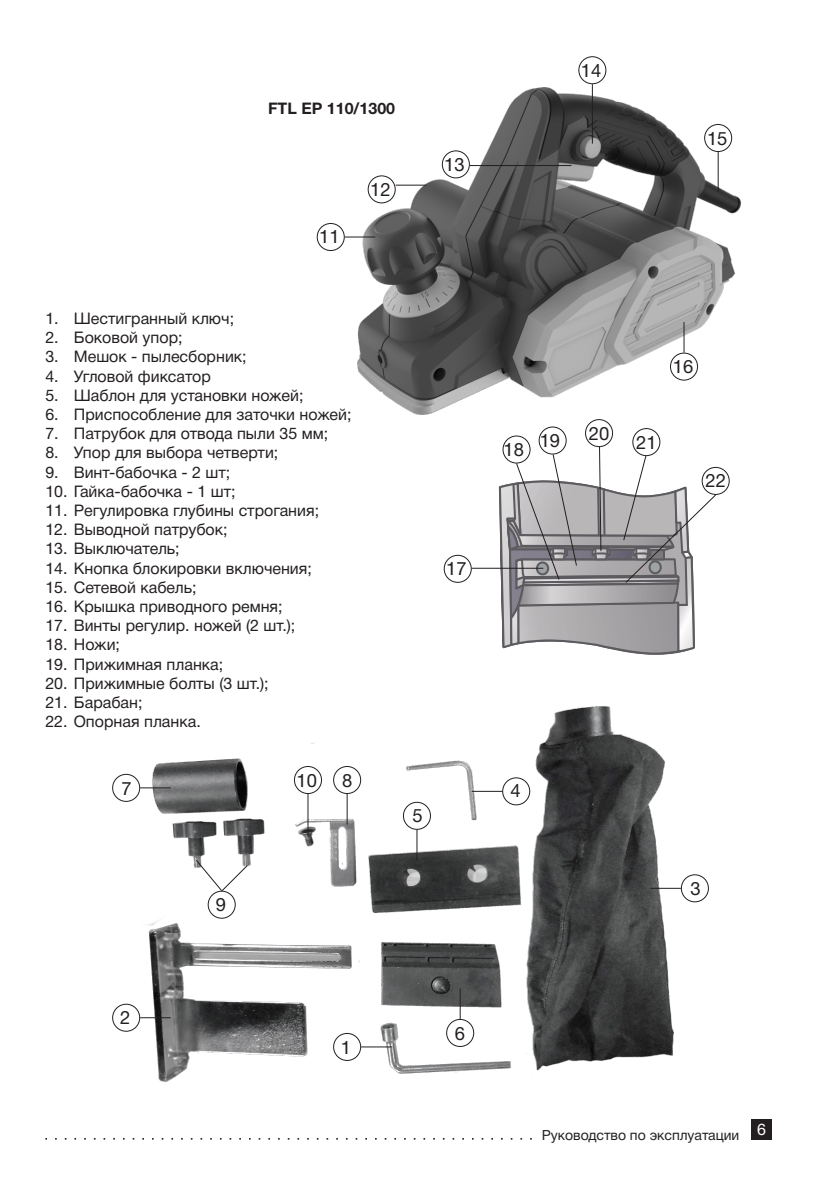
<style>
.page{position:relative;width:840px;height:1191px;background:#fff}
.page>*{position:absolute;margin:0;border:0;box-sizing:border-box;transform-origin:0 0}
.t1{font:18.4px "Helvetica Neue Cyr";color:#231f20}
.t2{font:16px "Helvetica Neue Cyr";color:#231f20}
.t3{font:700 16px "Helvetica Neue Cyr";color:#231f20}
.t4{font:14px "Helvetica Neue Cyr";color:#231f20}
</style>
<div class="page">
<svg style="left:45px;top:1138px;width:486px;height:1px"></svg>
<div style="left:750px;top:1119px;width:21px;height:20px;background:#231f20"></div>
<img style="left:136px;top:706px;width:558px;height:376px">
<img style="left:357px;top:88px;width:382px;height:326px">
<hr style="left:471px;top:568px;width:72px;height:1px;background:#231f20">
<svg style="left:497px;top:445px;width:219px;height:210px"></svg>
<div style="left:316px;top:223px;width:28px;height:28px;border:1px solid #231f20;border-radius:50%"></div>
<div style="left:680px;top:874px;width:28px;height:28px;border:1px solid #231f20;border-radius:50%"></div>
<div style="left:502px;top:777px;width:28px;height:28px;border:1px solid #231f20;border-radius:50%"></div>
<div style="left:403px;top:802px;width:27px;height:27px;border:1px solid #231f20;border-radius:50%"></div>
<div style="left:333px;top:766px;width:28px;height:28px;border:1px solid #231f20;border-radius:50%"></div>
<div style="left:294px;top:766px;width:28px;height:28px;border:1px solid #231f20;border-radius:50%"></div>
<div style="left:446px;top:1019px;width:28px;height:28px;border:1px solid #231f20;border-radius:50%"></div>
<div style="left:669px;top:353px;width:28px;height:27px;border:1px solid #231f20;border-radius:50%"></div>
<div style="left:207px;top:890px;width:28px;height:28px;border:1px solid #231f20;border-radius:50%"></div>
<div style="left:333px;top:1033px;width:28px;height:28px;border:1px solid #231f20;border-radius:50%"></div>
<div style="left:112px;top:1003px;width:28px;height:28px;border:1px solid #231f20;border-radius:50%"></div>
<div style="left:112px;top:774px;width:28px;height:28px;border:1px solid #231f20;border-radius:50%"></div>
<div style="left:367px;top:175px;width:28px;height:28px;border:1px solid #231f20;border-radius:50%"></div>
<div style="left:441px;top:150px;width:28px;height:28px;border:1px solid #231f20;border-radius:50%"></div>
<div style="left:578px;top:56px;width:28px;height:28px;border:1px solid #231f20;border-radius:50%"></div>
<div style="left:703px;top:124px;width:28px;height:28px;border:1px solid #231f20;border-radius:50%"></div>
<div style="left:443px;top:555px;width:28px;height:28px;border:1px solid #231f20;border-radius:50%"></div>
<div style="left:502px;top:435px;width:28px;height:28px;border:1px solid #231f20;border-radius:50%"></div>
<div style="left:538px;top:426px;width:28px;height:28px;border:1px solid #231f20;border-radius:50%"></div>
<div style="left:584px;top:419px;width:28px;height:28px;border:1px solid #231f20;border-radius:50%"></div>
<div style="left:632px;top:428px;width:28px;height:28px;border:1px solid #231f20;border-radius:50%"></div>
<div style="left:701px;top:467px;width:28px;height:28px;border:1px solid #231f20;border-radius:50%"></div>
<hr style="left:469px;top:165px;width:102px;height:1px;background:#231f20">
<hr style="left:591px;top:84px;width:1px;height:60px;background:#231f20">
<hr style="left:717px;top:152px;width:1px;height:40px;background:#231f20">
<hr style="left:344px;top:236px;width:31px;height:1px;background:#231f20">
<hr style="left:650px;top:888px;width:30px;height:1px;background:#231f20">
<hr style="left:471px;top:791px;width:31px;height:1px;background:#231f20">
<hr style="left:416px;top:829px;width:1px;height:31px;background:#231f20">
<hr style="left:346px;top:794px;width:1px;height:30px;background:#231f20">
<hr style="left:307px;top:794px;width:1px;height:41px;background:#231f20">
<hr style="left:459px;top:988px;width:1px;height:31px;background:#231f20">
<hr style="left:683px;top:322px;width:1px;height:30px;background:#231f20">
<hr style="left:361px;top:1046px;width:30px;height:1px;background:#231f20">
<hr style="left:140px;top:1017px;width:30px;height:1px;background:#231f20">
<hr style="left:140px;top:787px;width:30px;height:1px;background:#231f20">
<hr style="left:395px;top:185px;width:31px;height:1px;background:#231f20">
<svg style="left:195px;top:859px;width:54px;height:33px"></svg>
<div style="left:270px;top:851px;width:59px;height:67px;background:#fff"></div>
<p class="t3" style="left:268px;top:100px;width:128px">FTL EP 110/1300</p>
<p class="t1" style="left:319px;top:226px;width:22px">11</p>
<p class="t1" style="left:370px;top:179px;width:22px">12</p>
<p class="t1" style="left:444px;top:155px;width:22px">13</p>
<p class="t2" style="left:45px;top:309px;width:190px">1. Шестигранный ключ;</p>
<p class="t2" style="left:45px;top:329px;width:139px">2. Боковой упор;</p>
<p class="t2" style="left:45px;top:348px;width:203px">3. Мешок - пылесборник;</p>
<p class="t2" style="left:45px;top:367px;width:167px">4. Угловой фиксатор</p>
<p class="t2" style="left:45px;top:386px;width:259px">5. Шаблон для установки ножей;</p>
<p class="t2" style="left:45px;top:405px;width:307px">6. Приспособление для заточки ножей;</p>
<p class="t2" style="left:45px;top:425px;width:284px">7. Патрубок для отвода пыли 35 мм;</p>
<p class="t2" style="left:45px;top:444px;width:234px">8. Упор для выбора четверти;</p>
<p class="t2" style="left:45px;top:463px;width:186px">9. Винт-бабочка - 2 шт;</p>
<p class="t2" style="left:45px;top:482px;width:191px">10. Гайка-бабочка - 1 шт;</p>
<p class="t2" style="left:45px;top:501px;width:275px">11. Регулировка глубины строгания;</p>
<p class="t2" style="left:45px;top:521px;width:183px">12. Выводной патрубок;</p>
<p class="t2" style="left:45px;top:540px;width:136px">13. Выключатель;</p>
<p class="t2" style="left:45px;top:559px;width:268px">14. Кнопка блокировки включения;</p>
<p class="t2" style="left:45px;top:578px;width:153px">15. Сетевой кабель;</p>
<p class="t2" style="left:45px;top:597px;width:239px">16. Крышка приводного ремня;</p>
<p class="t2" style="left:45px;top:617px;width:251px">17. Винты регулир. ножей (2 шт.);</p>
<p class="t2" style="left:45px;top:636px;width:76px">18. Ножи;</p>
<p class="t2" style="left:45px;top:655px;width:179px">19. Прижимная планка;</p>
<p class="t2" style="left:45px;top:674px;width:225px">20. Прижимные болты (3 шт.);</p>
<p class="t2" style="left:45px;top:693px;width:99px">21. Барабан;</p>
<p class="t2" style="left:45px;top:713px;width:157px">22. Опорная планка.</p>
<p class="t1" style="left:121px;top:778px;width:12px">7</p>
<p class="t1" style="left:296px;top:771px;width:22px">10</p>
<p class="t1" style="left:342px;top:771px;width:12px">8</p>
<p class="t1" style="left:446px;top:559px;width:22px">17</p>
<p class="t1" style="left:412px;top:806px;width:12px">5</p>
<p class="t1" style="left:216px;top:894px;width:12px">9</p>
<p class="t1" style="left:580px;top:60px;width:22px">14</p>
<p class="t1" style="left:706px;top:128px;width:22px">15</p>
<p class="t1" style="left:503px;top:439px;width:22px">18</p>
<p class="t1" style="left:539px;top:430px;width:22px">19</p>
<p class="t1" style="left:588px;top:423px;width:22px">20</p>
<p class="t1" style="left:672px;top:356px;width:22px">16</p>
<p class="t1" style="left:636px;top:432px;width:22px">21</p>
<p class="t1" style="left:705px;top:471px;width:22px">22</p>
<p class="t1" style="left:510px;top:781px;width:12px">4</p>
<p class="t1" style="left:690px;top:878px;width:12px">3</p>
<p class="t1" style="left:120px;top:1007px;width:12px">2</p>
<p class="t1" style="left:340px;top:1037px;width:12px">1</p>
<p class="t1" style="left:454px;top:1023px;width:12px">6</p>
<p class="t4" style="left:541px;top:1127px;width:225px">Руководство по эксплуатации <sup>6</sup></p>
</div>
